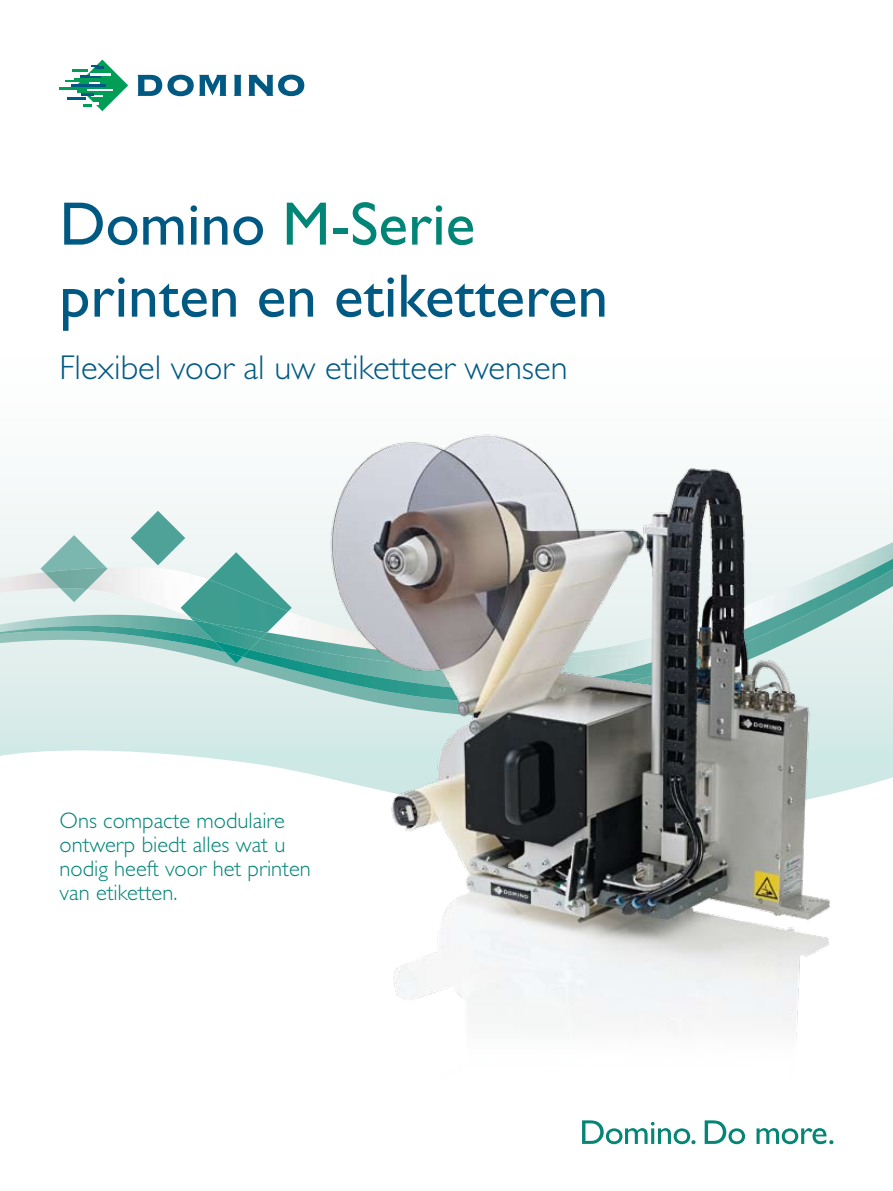
<style>
.page{position:relative;width:893px;height:1191px;background:#fff}
.page>*{position:absolute;margin:0;border:0;box-sizing:border-box;transform-origin:0 0}
.t1{font:61.5px/72px "Gill Sans";color:#005983}
.t2{font:300 34.5px "Gill Sans";color:#005983}
.t3{font:300 22.5px/24px "Gill Sans";color:#008576}
.s1{color:#008576}
</style>
<div class="page">
<svg style="left:0;top:493px;width:893px;height:291px"></svg>
<svg style="left:41px;top:535px;width:66px;height:7px"></svg>
<svg style="left:131px;top:511px;width:161px;height:31px"></svg>
<img style="left:0;top:542px;width:893px;height:17px">
<div style="left:0;top:701px;width:893px;height:15px;background:#daecea"></div>
<img style="left:0;top:559px;width:893px;height:142px">
<img style="left:214px;top:641px;width:36px;height:16px">
<svg style="left:234px;top:75px;width:7px;height:21px"></svg>
<svg style="left:249px;top:75px;width:55px;height:21px"></svg>
<svg style="left:138px;top:75px;width:88px;height:21px"></svg>
<hr style="left:60px;top:87px;width:28px;height:2px;background:#009d57">
<svg style="left:65px;top:60px;width:63px;height:51px"></svg>
<svg style="left:582px;top:1120px;width:251px;height:24px"></svg>
<img style="left:298px;top:434px;width:572px;height:606px">
<h1 class="t1" style="left:60px;top:188px;width:550px">Domino <span class="s1">M-Serie </span>printen en etiketteren</h1>
<h2 class="t2" style="left:60px;top:348px;width:510px">Flexibel voor al uw etiketteer wensen</h2>
<p class="t3" style="left:60px;top:808px;width:253px">Ons compacte modulaire ontwerp biedt alles wat u nodig heeft voor het printen van etiketten.</p>
</div>
